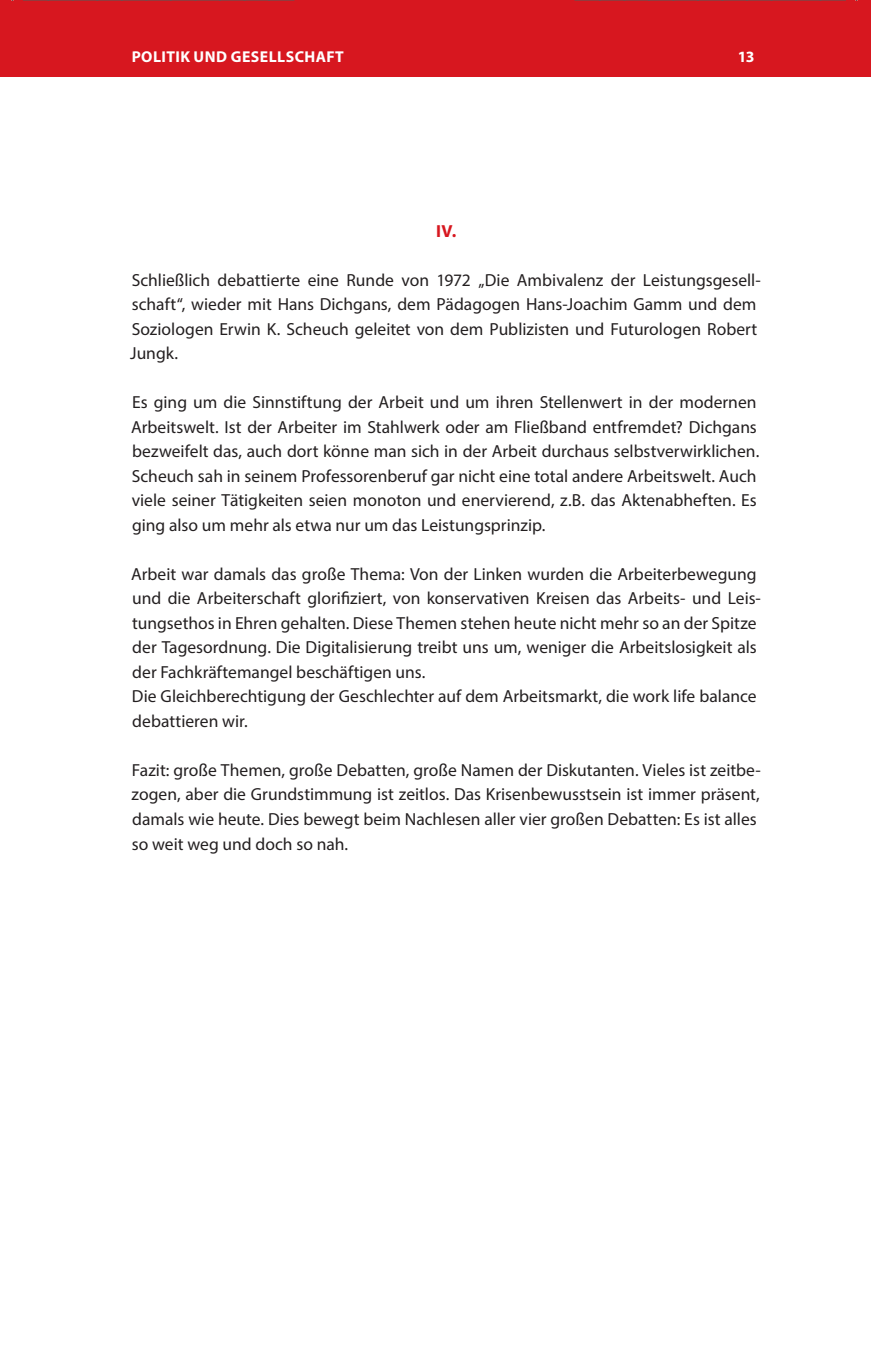
<style>
.page{position:relative;width:871px;height:1370px;background:#fff}
.page>*{position:absolute;margin:0;border:0;box-sizing:border-box;transform-origin:0 0}
.t1{font:17.5px/24.5px "Myriad Pro";color:#231f20}
.t2{font:700 17.5px "Myriad Pro";color:#d7171f}
.t3{font:700 15.75px "Myriad Pro";letter-spacing:.03em;color:#fff}
</style>
<div class="page">
<div style="left:12px;top:1px;width:858px;height:76px;background:#d7171f"></div>
<div style="left:0;top:1px;width:12px;height:76px;background:#d7171f"></div>
<svg style="left:23px;top:0;width:271px;height:1px"></svg>
<svg style="left:574px;top:0;width:271px;height:1px"></svg>
<p class="t3" style="left:132px;top:46px;width:214px">POLITIK UND GESELLSCHAFT</p>
<p class="t3" style="left:737px;top:46px;width:18px">13</p>
<p class="t2" style="left:436px;top:219px;width:22px">IV.</p>
<p class="t1" style="left:130px;top:267px;width:632px">Schließlich debattierte eine Runde von 1972 „Die Ambivalenz der Leistungsgesell&shy;schaft“, wieder mit Hans Dichgans, dem Pädagogen Hans-Joachim Gamm und dem Soziologen Erwin K. Scheuch geleitet von dem Publizisten und Futurologen Robert Jungk.</p>
<p class="t1" style="left:131px;top:390px;width:629px">Es ging um die Sinnstiftung der Arbeit und um ihren Stellenwert in der modernen Arbeitswelt. Ist der Arbeiter im Stahlwerk oder am Fließband entfremdet? Dichgans bezweifelt das, auch dort könne man sich in der Arbeit durchaus selbstverwirklichen.<br>Scheuch sah in seinem Professorenberuf gar nicht eine total andere Arbeitswelt. Auch viele seiner Tätigkeiten seien monoton und enervierend, z.B. das Aktenabheften. Es ging also um mehr als etwa nur um das Leistungsprinzip.</p>
<p class="t1" style="left:131px;top:561px;width:631px">Arbeit war damals das große Thema: Von der Linken wurden die Arbeiterbewegung und die Arbeiterschaft glorifiziert, von konservativen Kreisen das Arbeits- und Leis&shy;tungsethos in Ehren gehalten. Diese Themen stehen heute nicht mehr so an der Spitze der Tagesordnung. Die Digitalisierung treibt uns um, weniger die Arbeitslosigkeit als der Fachkräftemangel beschäftigen uns.<br>Die Gleichberechtigung der Geschlechter auf dem Arbeitsmarkt, die work life balance debattieren wir.</p>
<p class="t1" style="left:131px;top:757px;width:630px">Fazit: große Themen, große Debatten, große Namen der Diskutanten. Vieles ist zeitbe&shy;zogen, aber die Grundstimmung ist zeitlos. Das Krisenbewusstsein ist immer präsent, damals wie heute. Dies bewegt beim Nachlesen aller vier großen Debatten: Es ist alles so weit weg und doch so nah.</p>
</div>
